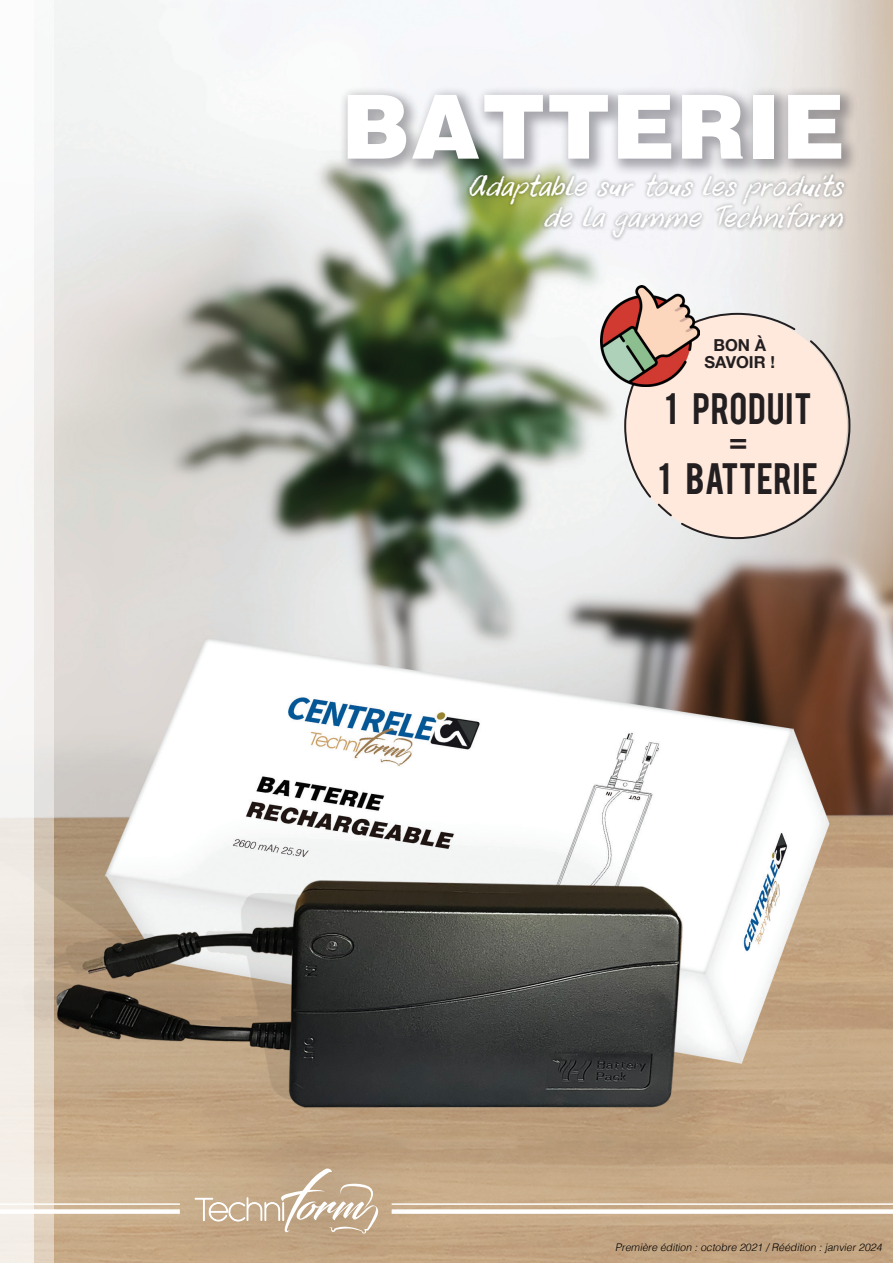
<style>
.page{position:relative;width:893px;height:1263px;background:#fff}
.page>*{position:absolute;margin:0;border:0;box-sizing:border-box;transform-origin:0 0}
.t1{font:900 90px "Helvetica";color:#fff}
.t2{font:34.5px/34.5px "Bebas";letter-spacing:.015em;color:#231f20;text-align:center}
.t3{font:italic 28.5px/31.5px "DK Uncle Oscar";color:#fff;text-align:right}
.t4{font:700 16.5px/16.5px "Helvetica Neue";color:#231f20;text-align:center}
.t5{font:italic 300 10.5px "Helvetica";color:#000}
</style>
<div class="page">
<img style="left:54px;top:0;width:839px;height:1263px">
<hr style="left:392px;top:1203px;width:501px;height:2px;background:#fff">
<div style="left:392px;top:1209px;width:501px;height:5px;background:#fff"></div>
<hr style="left:0;top:1203px;width:180px;height:2px;background:#fff">
<div style="left:0;top:1209px;width:180px;height:5px;background:#fff"></div>
<svg style="left:34px;top:215px;width:20px;height:1048px;background:#e6ded6"></svg>
<div style="left:0;top:0;width:34px;height:1263px;background:linear-gradient(to bottom,#fdfeff,#f1ebe5)"></div>
<div style="left:145px;top:1122px;width:280px;height:141px;background:#000007;opacity:.41"></div>
<svg style="left:195px;top:1168px;width:183px;height:65px;background:#cbb397"></svg>
<div style="left:465px;top:170px;width:383px;height:72px;background:#000;opacity:.3"></div>
<div style="left:338px;top:85px;width:521px;height:92px;background:#14111d;opacity:.35"></div>
<svg style="left:623px;top:312px;width:228px;height:228px;background:#f3e0d6"></svg>
<img style="left:601px;top:286px;width:98px;height:100px">
<h1 class="t1" style="left:341px;top:72px;width:506px">BATTERIE</h1>
<h3 class="t3" style="left:466px;top:172px;width:377px">Adaptable sur tous les produits de la gamme Techniform</h3>
<h3 class="t4" style="left:704px;top:337px;width:72px">BON À<br>SAVOIR !</h3>
<h2 class="t2" style="left:665px;top:389px;width:148px">1 PRODUIT =</h2>
<h2 class="t2" style="left:658px;top:459px;width:161px">1 BATTERIE</h2>
<p class="t5" style="left:615px;top:1238px;width:271px">Première édition :octobre 2021 /Réédition :janvier2024</p>
</div>
